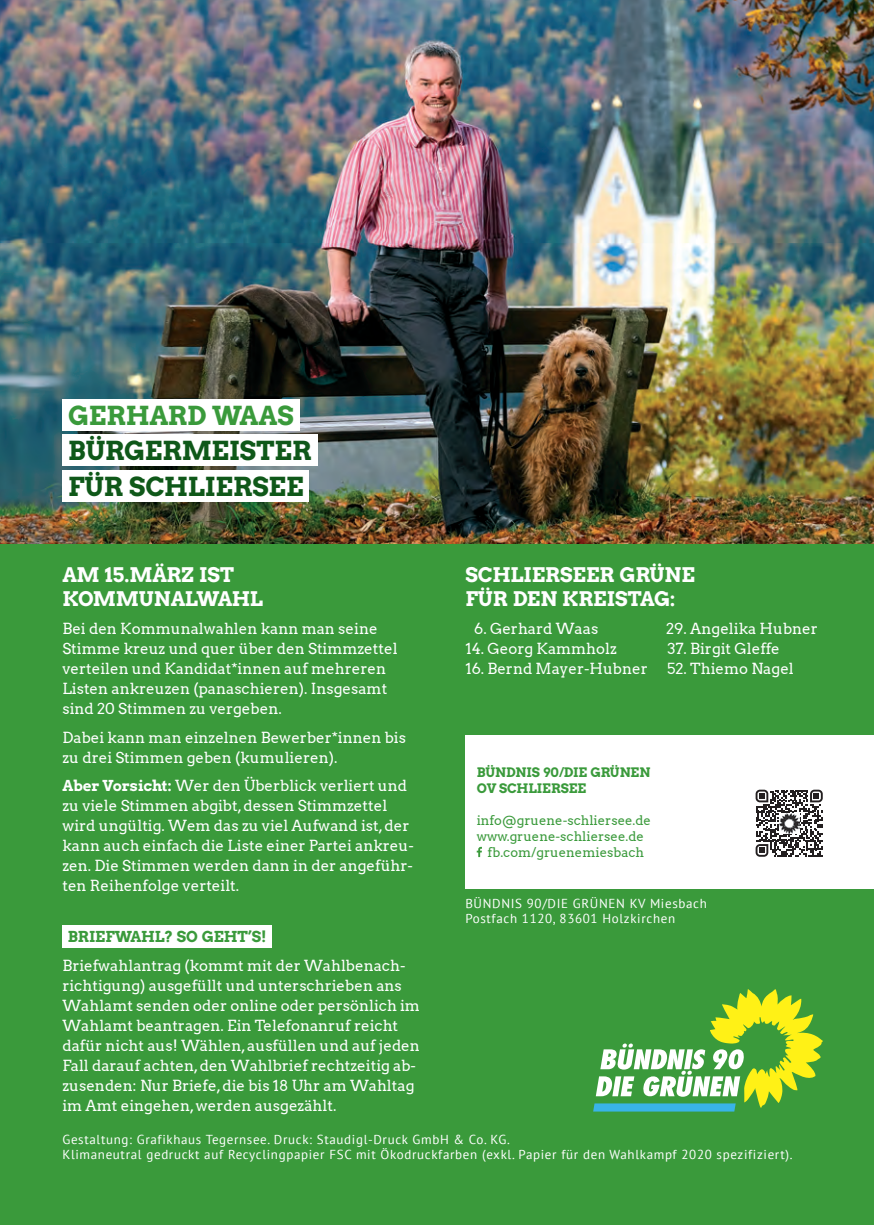
<style>
.page{position:relative;width:874px;height:1225px;background:#fff}
.page>*{position:absolute;margin:0;border:0;box-sizing:border-box;transform-origin:0 0}
.t1{font:26px/35.4px "Arvo Gruen";color:#0f5819}
.t2{font:26px "Arvo Gruen";color:#3a9a3b}
.t3{font:20px/24px "Arvo Gruen";letter-spacing:-.01em;color:#fff}
.t4{font:15px/20px "Arvo";color:#fff}
.t5{font:15px "Arvo Gruen";color:#3a9a3b}
.t6{font:13px/15px "PT Sans";letter-spacing:.05em;color:#fff}
.t7{font:13px/16px "Arvo";color:#3a9a3b;text-align:center}
.t8{font:13px/16px "Arvo Gruen";letter-spacing:-.005em;color:#3a9a3b}
.s1{font-family:"Arvo Gruen"}
</style>
<div class="page">
<img style="left:0;top:0;width:873px;height:544px">
<div style="left:0;top:544px;width:873px;height:681px;background:#3a9a3b"></div>
<div style="left:62px;top:925px;width:210px;height:22px;background:#fff"></div>
<svg style="left:593px;top:989px;width:229px;height:122px"></svg>
<div style="left:62px;top:399px;width:237px;height:31px;background:#fff"></div>
<div style="left:62px;top:435px;width:255px;height:31px;background:#fff"></div>
<div style="left:62px;top:470px;width:247px;height:31px;background:#fff"></div>
<div style="left:465px;top:735px;width:408px;height:153px;background:#fff"></div>
<svg style="left:476px;top:847px;width:5px;height:10px"></svg>
<svg style="left:755px;top:789px;width:67px;height:67px"></svg>
<img style="left:778px;top:813px;width:20px;height:20px">
<h1 class="t2" style="left:68px;top:397px;width:227px">GERHARD WAAS</h1>
<h1 class="t1" style="left:68px;top:432px;width:245px">BÜRGERMEISTER<br>FÜR SCHLIERSEE</h1>
<h2 class="t3" style="left:62px;top:562px;width:202px">AM 15.MÄRZ IST<br>KOMMUNALWAHL</h2>
<p class="t4" style="left:62px;top:619px;width:336px">Bei den Kommunalwahlen kann man seine Stimme kreuz und quer über den Stimmzettel verteilen und Kandidat*innen auf mehreren Listen ankreuzen (panaschieren). Insgesamt sind 20 Stimmen zu vergeben.</p>
<p class="t4" style="left:62px;top:727px;width:345px">Dabei kann man einzelnen Bewerber*innen bis zu drei Stimmen geben (kumulieren).</p>
<p class="t4" style="left:62px;top:776px;width:353px"><span class="s1">Aber Vorsicht:</span> Wer den Überblick verliert und zu viele Stimmen abgibt, dessen Stimmzettel wird ungültig. Wem das zu viel Aufwand ist, der kann auch einfach die Liste einer Partei ankreu&shy;zen. Die Stimmen werden dann in der angeführ&shy;ten Reihenfolge verteilt.</p>
<p class="t5" style="left:68px;top:926px;width:200px">BRIEFWAHL? SO GEHT’S!</p>
<p class="t4" style="left:62px;top:956px;width:359px">Briefwahlantrag (kommt mit der Wahlbenach&shy;richtigung) ausgefüllt und unterschrieben ans Wahlamt senden oder online oder persönlich im Wahlamt beantragen. Ein Telefonanruf reicht dafür nicht aus! Wählen, ausfüllen und auf jeden Fall darauf achten, den Wahlbrief rechtzeitig ab&shy;zusenden: Nur Briefe, die bis 18 Uhr am Wahltag im Amt eingehen, werden ausgezählt.</p>
<h2 class="t3" style="left:465px;top:562px;width:231px">SCHLIERSEER GRÜNE<br>FÜR DEN KREISTAG:</h2>
<p class="t4" style="left:474px;top:619px;width:125px">6. Gerhard Waas</p>
<p class="t4" style="left:666px;top:619px;width:153px">29. Angelika Hubner</p>
<p class="t4" style="left:465px;top:639px;width:153px">14. Georg Kammholz</p>
<p class="t4" style="left:667px;top:639px;width:114px">37. Birgit Gleffe</p>
<p class="t4" style="left:465px;top:659px;width:184px">16. Bernd Mayer-Hubner</p>
<p class="t4" style="left:666px;top:659px;width:128px">52. Thiemo Nagel</p>
<p class="t8" style="left:476px;top:764px;width:175px">BÜNDNIS 90/DIE GRÜNEN<br>OV SCHLIERSEE</p>
<p class="t7" style="left:476px;top:812px;width:176px">info@gruene-schliersee.de www.gruene-schliersee.de fb.com/gruenemiesbach</p>
<p class="t6" style="left:465px;top:895px;width:243px">BÜNDNIS 90/DIE GRÜNEN KV Miesbach<br>Postfach 1120, 83601 Holzkirchen</p>
<p class="t6" style="left:62px;top:1131px;width:731px">Gestaltung: Grafikhaus Tegernsee. Druck: Staudigl-Druck GmbH &amp; Co. KG.<br>Klimaneutral gedruckt auf Recyclingpapier FSC mit Ökodruckfarben (exkl. Papier für den Wahlkampf 2020 spezifiziert).</p>
</div>
